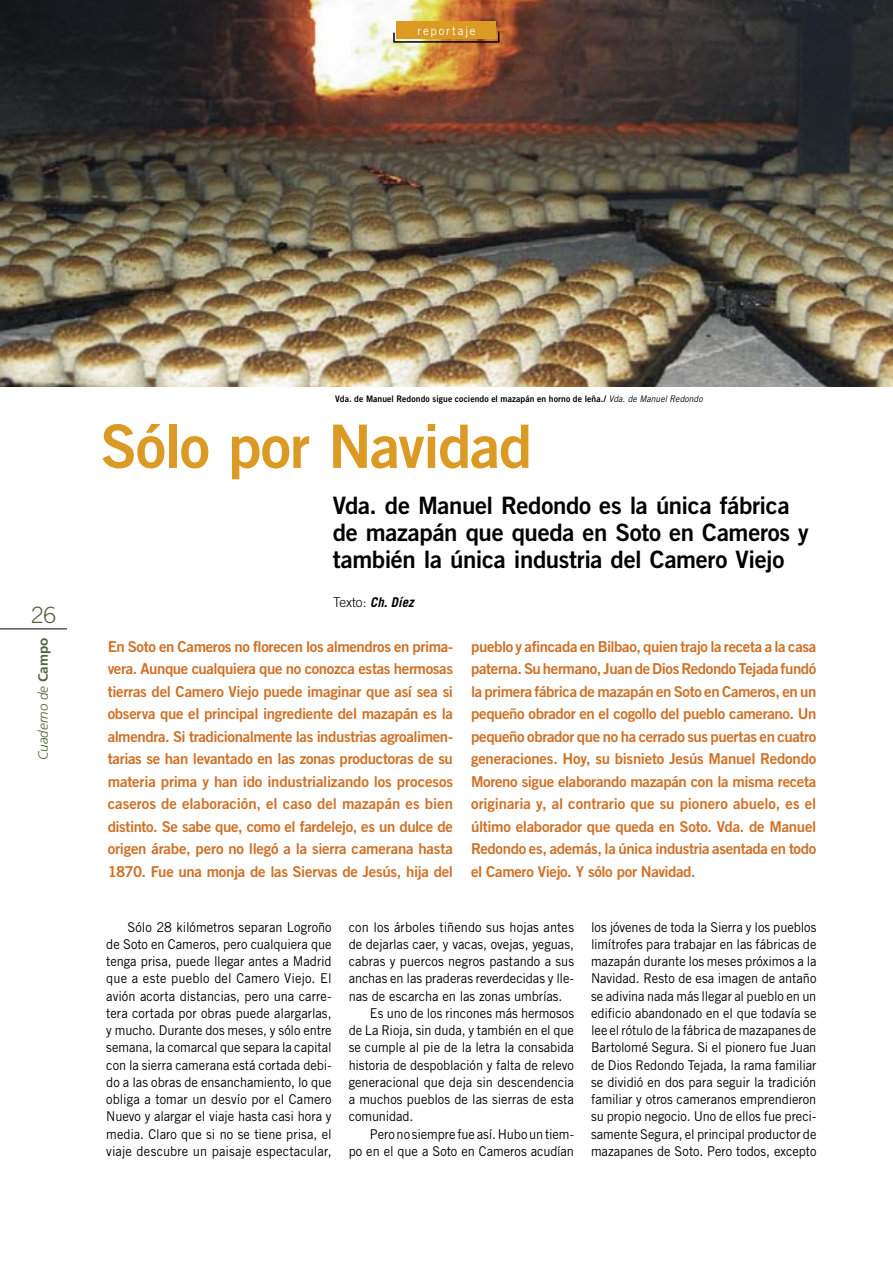
<style>
.page{position:relative;width:893px;height:1263px;background:#fff}
.page>*{position:absolute;margin:0;border:0;box-sizing:border-box;transform-origin:0 0}
.t1{font:60px "Trade Gothic Bold Two";letter-spacing:-.025em;color:#da9a23}
.t2{font:24px/27px "Trade Gothic Bold Two";letter-spacing:-.015em;color:#000}
.t3{font:300 22.5px "Trade Gothic";color:#52633a}
.t4{font:15px/22.5px "Trade Gothic Bold Two";letter-spacing:-.025em;color:#cf7127;text-align:justify}
.t5{font:13.5px/17.2px "Trade Gothic";color:#000;text-align:justify;scale:.95 1}
.t6{font:italic 300 13.5px "Frutiger";color:#52633a}
.t7{font:italic 700 13.5px "Trade Gothic";letter-spacing:.005em;color:#000;scale:.95 1}
.t8{font:12px "Trade Gothic";letter-spacing:.155em;color:#fff;scale:.95 1}
.t9{font:9px "Trade Gothic Bold Two";letter-spacing:.01em;color:#000;scale:.95 1}
.s1{font-weight:700;font-style:normal}
.s2{font-family:"Trade Gothic";font-style:italic}
.s3{font-weight:300;font-style:normal}
</style>
<div class="page">
<img style="left:0;top:0;width:893px;height:386px">
<div style="left:397px;top:21px;width:99px;height:18px;background:#da9a23"></div>
<svg style="left:392px;top:30px;width:108px;height:13px"></svg>
<hr style="left:0;top:628px;width:67px;height:1px;background:#000">
<p class="t8" style="left:418px;top:23px;width:63px">reportaje</p>
<h3 class="t3" style="left:31px;top:601px;width:27px">26</h3>
<p class="t6" style="left:35px;top:760px;width:124px;rotate:-90deg">Cuaderno de <span class="s1">Campo</span></p>
<p class="t9" style="left:335px;top:393px;width:388px">Vda. de Manuel Redondo sigue cociendo el mazapán en horno de leña./ <span class="s2">Vda. de Manuel Redondo</span></p>
<h1 class="t1" style="left:100px;top:409px;width:433px">Sólo por Navidad</h1>
<h2 class="t2" style="left:333px;top:492px;width:478px">Vda. de Manuel Redondo es la única fábrica de mazapán que queda en Soto en Cameros y también la única industria del Camero Viejo</h2>
<p class="t7" style="left:333px;top:594px;width:86px"><span class="s3">Texto:</span> Ch. Díez</p>
<p class="t4" style="left:108px;top:635px;width:347px">En Soto en Cameros no florecen los almendros en prima&shy;vera. Aunque cualquiera que no conozca estas hermosas tierras del Camero Viejo puede imaginar que así sea si observa que el principal ingrediente del mazapán es la almendra. Si tradicionalmente las industrias agroalimen&shy;tarias se han levantado en las zonas productoras de su materia prima y han ido industrializando los procesos caseros de elaboración, el caso del mazapán es bien distinto. Se sabe que, como el fardelejo, es un dulce de origen árabe, pero no llegó a la sierra camerana hasta 1870. Fue una monja de las Siervas de Jesús, hija del</p>
<p class="t4" style="left:471px;top:635px;width:347px">pueblo y afincada en Bilbao, quien trajo la receta a la casa paterna. Su hermano, Juan de Dios Redondo Tejada fundó la primera fábrica de mazapán en Soto en Cameros, en un pequeño obrador en el cogollo del pueblo camerano. Un pequeño obrador que no ha cerrado sus puertas en cuatro generaciones. Hoy, su bisnieto Jesús Manuel Redondo Moreno sigue elaborando mazapán con la misma receta originaria y, al contrario que su pionero abuelo, es el último elaborador que queda en Soto. Vda. de Manuel Redondo es, además, la única industria asentada en todo el Camero Viejo. Y sólo por Navidad.</p>
<p class="t5" style="left:106px;top:918px;width:239px;text-indent:21px">Sólo 28 kilómetros separan Logroño de Soto en Cameros, pero cualquiera que tenga prisa, puede llegar antes a Madrid que a este pueblo del Camero Viejo. El avión acorta distancias, pero una carre&shy;tera cortada por obras puede alargarlas, y mucho. Durante dos meses, y sólo entre semana, la comarcal que separa la capital con la sierra camerana está cortada debi&shy;do a las obras de ensanchamiento, lo que obliga a tomar un desvío por el Camero Nuevo y alargar el viaje hasta casi hora y media. Claro que si no se tiene prisa, el viaje descubre un paisaje espectacular,</p>
<p class="t5" style="left:349px;top:918px;width:239px">con los árboles tiñendo sus hojas antes</p>
<p class="t5" style="left:349px;top:935px;width:239px">de dejarlas caer, y vacas, ovejas, yeguas,</p>
<p class="t5" style="left:349px;top:952px;width:239px">cabras y puercos negros pastando a sus</p>
<p class="t5" style="left:349px;top:970px;width:239px">anchas en las praderas reverdecidas y lle-</p>
<p class="t5" style="left:349px;top:987px;width:227px">nas de escarcha en las zonas umbrías.</p>
<p class="t5" style="left:370px;top:1004px;width:216px">Es uno de los rincones más hermosos</p>
<p class="t5" style="left:349px;top:1021px;width:239px">de La Rioja, sin duda, y también en el que</p>
<p class="t5" style="left:349px;top:1039px;width:239px">se cumple al pie de la letra la consabida</p>
<p class="t5" style="left:349px;top:1056px;width:239px">historia de despoblación y falta de relevo</p>
<p class="t5" style="left:349px;top:1073px;width:239px">generacional que deja sin descendencia</p>
<p class="t5" style="left:349px;top:1090px;width:239px">a muchos pueblos de las sierras de esta</p>
<p class="t5" style="left:349px;top:1108px;width:70px">comunidad.</p>
<p class="t5" style="left:370px;top:1125px;width:216px">Pero no siempre fue así. Hubo un tiem-</p>
<p class="t5" style="left:349px;top:1142px;width:239px">po en el que a Soto en Cameros acudían</p>
<p class="t5" style="left:591px;top:918px;width:239px">los jóvenes de toda la Sierra y los pueblos limítrofes para trabajar en las fábricas de mazapán durante los meses próximos a la Navidad. Resto de esa imagen de antaño se adivina nada más llegar al pueblo en un edificio abandonado en el que todavía se lee el rótulo de la fábrica de mazapanes de Bartolomé Segura. Si el pionero fue Juan de Dios Redondo Tejada, la rama familiar se dividió en dos para seguir la tradición familiar y otros cameranos emprendieron su propio negocio. Uno de ellos fue preci&shy;samente Segura, el principal productor de mazapanes de Soto. Pero todos, excepto</p>
</div>
